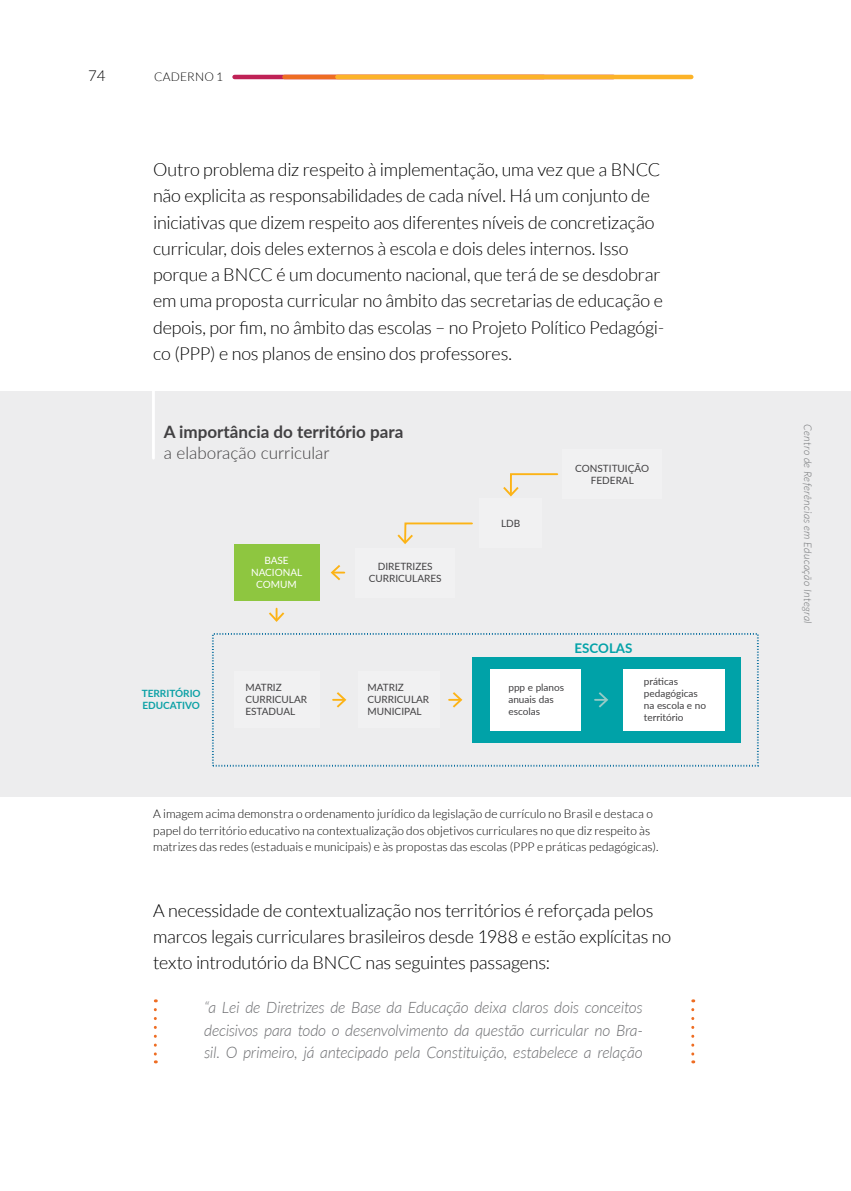
<style>
.page{position:relative;width:851px;height:1191px;background:#fff}
.page>*{position:absolute;margin:0;border:0;box-sizing:border-box;transform-origin:0 0}
.t1{font:300 18px/26.2px "Lato";letter-spacing:-.015em;color:#000}
.t2{font:700 17.1px "Lato";color:#414042}
.t3{font:300 17.1px "Lato";color:#414042}
.t4{font:italic 300 15.75px/22.5px "Lato";letter-spacing:-.01em;color:#6d6e71;text-align:justify}
.t5{font:300 15px "Lato";color:#000}
.t6{font:700 13.35px "Lato";color:#02a2a8}
.t7{font:300 12px/16.5px "Lato";letter-spacing:.005em;color:#000}
.t8{font:italic 300 10.5px "Lato";letter-spacing:.04em;color:#727476}
.t9{font:10.05px/12px "Lato";color:#414042}
.t10{font:700 10.05px/12px "Lato";color:#0ca1a6}
.t11{font:10.05px/12px "Lato";color:#fff;text-align:center}
</style>
<div class="page">
<hr style="left:234px;top:75px;width:379px;height:4px;background:#bf2256">
<hr style="left:284px;top:75px;width:259px;height:4px;background:#ee6d23">
<hr style="left:337px;top:75px;width:354px;height:4px;background:#fcb328">
<div style="left:0;top:391px;width:850px;height:405px;background:#ededee"></div>
<hr style="left:152px;top:391px;width:3px;height:67px;background:#fff">
<div style="left:356px;top:548px;width:98px;height:49px;background:#f1f1f2"></div>
<div style="left:234px;top:544px;width:85px;height:57px;background:#8ec640"></div>
<div style="left:234px;top:671px;width:85px;height:57px;background:#f1f1f2"></div>
<div style="left:358px;top:671px;width:81px;height:57px;background:#f1f1f2"></div>
<div style="left:472px;top:657px;width:268px;height:85px;background:#00a2a8"></div>
<svg style="left:449px;top:692px;width:13px;height:15px"></svg>
<svg style="left:397px;top:522px;width:76px;height:22px"></svg>
<svg style="left:503px;top:473px;width:56px;height:23px"></svg>
<svg style="left:269px;top:608px;width:15px;height:14px"></svg>
<div style="left:562px;top:449px;width:99px;height:50px;background:#f1f1f2"></div>
<div style="left:480px;top:499px;width:62px;height:49px;background:#f1f1f2"></div>
<svg style="left:333px;top:692px;width:13px;height:15px"></svg>
<div style="left:489px;top:669px;width:91px;height:61px;background:#fff"></div>
<div style="left:622px;top:669px;width:102px;height:61px;background:#fff"></div>
<svg style="left:595px;top:692px;width:13px;height:15px"></svg>
<svg style="left:330px;top:565px;width:14px;height:15px"></svg>
<svg style="left:691px;top:1009px;width:3px;height:54px"></svg>
<svg style="left:154px;top:1009px;width:3px;height:54px"></svg>
<p class="t5" style="left:88px;top:68px;width:19px">74</p>
<p class="t7" style="left:154px;top:68px;width:71px">CADERNO 1</p>
<p class="t1" style="left:153px;top:157px;width:512px">Outro problema diz respeito à implementação, uma vez que a BNCC não explicita as responsabilidades de cada nível. Há um conjunto de iniciativas que dizem respeito aos diferentes níveis de concretização curricular, dois deles externos à escola e dois deles internos. Isso porque a BNCC é um documento nacional, que terá de se desdobrar em uma proposta curricular no âmbito das secretarias de educação e depois, por fim, no âmbito das escolas – no Projeto Político Pedagógi&shy;co (PPP) e nos planos de ensino dos professores.</p>
<p class="t2" style="left:164px;top:419px;width:241px">A importância do território para</p>
<p class="t3" style="left:164px;top:440px;width:167px">a elaboração curricular</p>
<p class="t10" style="left:142px;top:687px;width:60px">TERRITÓRIO<br>EDUCATIVO</p>
<p class="t11" style="left:251px;top:554px;width:53px">BASE<br>NACIONAL<br>COMUM</p>
<p class="t9" style="left:369px;top:560px;width:74px;text-align:center">DIRETRIZES<br>CURRICULARES</p>
<p class="t9" style="left:245px;top:681px;width:63px">MATRIZ<br>CURRICULAR<br>ESTADUAL</p>
<p class="t9" style="left:367px;top:681px;width:63px">MATRIZ<br>CURRICULAR<br>MUNICIPAL</p>
<p class="t9" style="left:501px;top:517px;width:21px">LDB</p>
<p class="t9" style="left:575px;top:461px;width:75px;text-align:center">CONSTITUIÇÃO<br>FEDERAL</p>
<p class="t6" style="left:574px;top:638px;width:59px">ESCOLAS</p>
<p class="t9" style="left:508px;top:681px;width:57px">ppp e planos anuais das escolas</p>
<p class="t9" style="left:643px;top:675px;width:64px">práticas pedagógicas na escola e no território</p>
<p class="t7" style="left:153px;top:806px;width:506px">A imagem acima demonstra o ordenamento jurídico da legislação de currículo no Brasil e destaca o papel do território educativo na contextualização dos objetivos curriculares no que diz respeito às matrizes das redes (estaduais e municipais) e às propostas das escolas (PPP e práticas pedagógicas).</p>
<p class="t1" style="left:153px;top:897px;width:519px">A necessidade de contextualização nos territórios é reforçada pelos marcos legais curriculares brasileiros desde 1988 e estão explícitas no texto introdutório da BNCC nas seguintes passagens:</p>
<p class="t4" style="left:204px;top:996px;width:439px">“a Lei de Diretrizes de Base da Educação deixa claros dois conceitos decisivos para todo o desenvolvimento da questão curricular no Bra&shy;sil. O primeiro, já antecipado pela Constituição, estabelece a relação</p>
<p class="t8" style="left:813px;top:424px;width:201px;rotate:90deg">Centro de Referências em Educação Integral</p>
</div>
